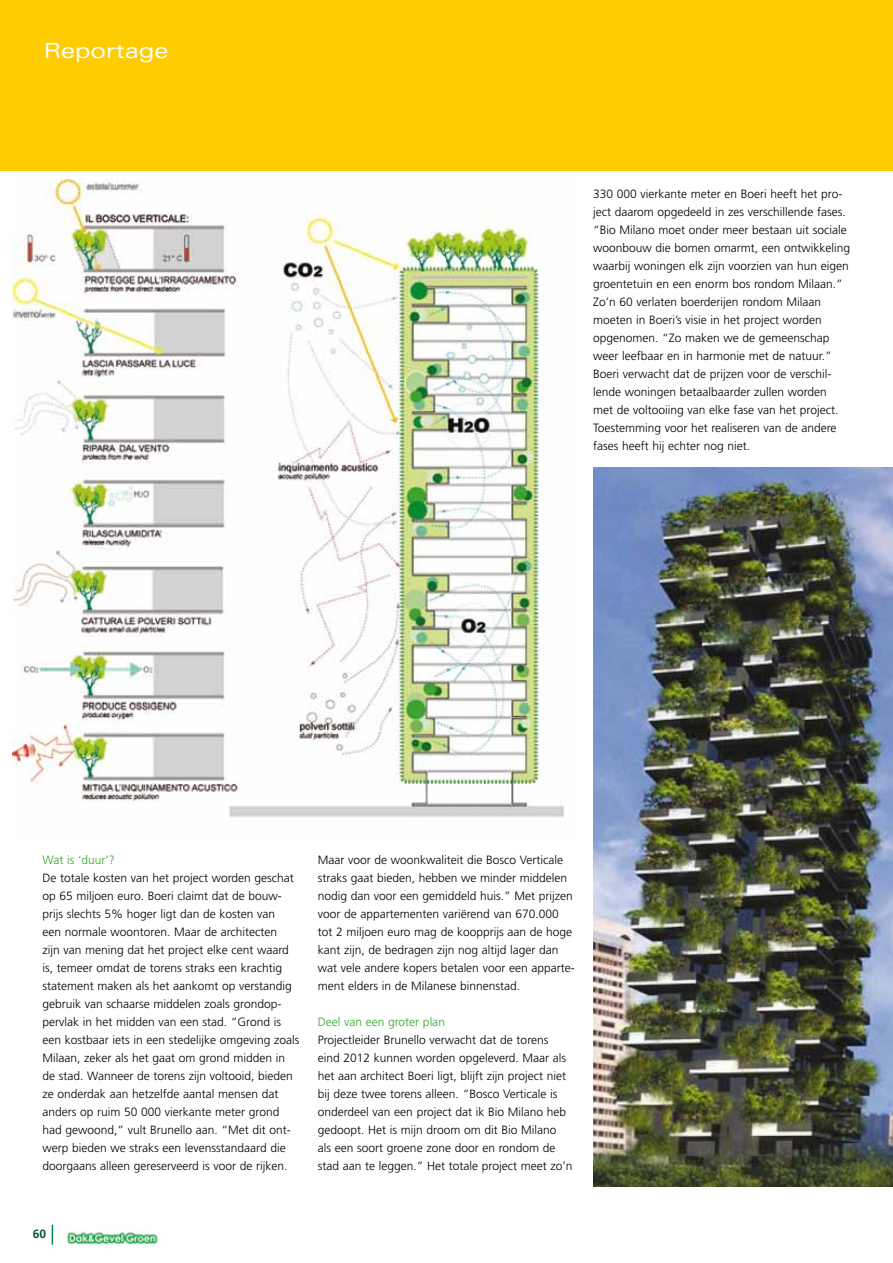
<style>
.page{position:relative;width:893px;height:1263px;background:#fff}
.page>*{position:absolute;margin:0;border:0;box-sizing:border-box;transform-origin:0 0}
.t1{font:expanded 21px "Univers";color:#fff}
.t2{font:300 12px/18px "Frutiger";color:#000}
.t3{font:300 12px "Frutiger";color:#35a32c}
.t4{font:700 12px "Frutiger";color:#00523c}
</style>
<div class="page">
<svg style="left:52px;top:1225px;width:1px;height:19px"></svg>
<img style="left:66px;top:1231px;width:92px;height:14px">
<div style="left:0;top:0;width:893px;height:170px;background:#fecc00"></div>
<img style="left:13px;top:180px;width:552px;height:638px">
<img style="left:593px;top:468px;width:300px;height:718px">
<h1 class="t1" style="left:44px;top:39px;width:126px">Reportage</h1>
<p class="t2" style="left:593px;top:185px;width:259px">330 000 vierkante meter en Boeri heeft het pro&shy;ject daarom opgedeeld in zes verschillende fases. “Bio Milano moet onder meer bestaan uit sociale woonbouw die bomen omarmt, een ontwikkeling waarbij woningen elk zijn voorzien van hun eigen groentetuin en een enorm bos rondom Milaan.” Zo’n 60 verlaten boerderijen rondom Milaan moeten in Boeri’s visie in het project worden opgenomen. “Zo maken we de gemeenschap weer leefbaar en in harmonie met de natuur.” Boeri verwacht dat de prijzen voor de verschil&shy;lende woningen betaalbaarder zullen worden<br>met de voltooiing van elke fase van het project.<br>Toestemming voor het realiseren van de andere fases heeft hij echter nog niet.</p>
<p class="t3" style="left:43px;top:853px;width:74px">Wat is ‘duur’?</p>
<p class="t2" style="left:43px;top:869px;width:259px">De totale kosten van het project worden geschat op 65 miljoen euro. Boeri claimt dat de bouw&shy;prijs slechts 5% hoger ligt dan de kosten van<br>een normale woontoren. Maar de architecten<br>zijn van mening dat het project elke cent waard is, temeer omdat de torens straks een krachtig statement maken als het aankomt op verstandig gebruik van schaarse middelen zoals grondop&shy;pervlak in het midden van een stad. “Grond is een kostbaar iets in een stedelijke omgeving zoals Milaan, zeker als het gaat om grond midden in de stad. Wanneer de torens zijn voltooid, bieden ze onderdak aan hetzelfde aantal mensen dat anders op ruim 50 000 vierkante meter grond had gewoond,” vult Brunello aan. “Met dit ont&shy;werp bieden we straks een levensstandaard die doorgaans alleen gereserveerd is voor de rijken.</p>
<p class="t2" style="left:318px;top:851px;width:258px">Maar voor de woonkwaliteit die Bosco Verticale straks gaat bieden, hebben we minder middelen nodig dan voor een gemiddeld huis.” Met prijzen voor de appartementen variërend van 670.000 tot 2 miljoen euro mag de koopprijs aan de hoge kant zijn, de bedragen zijn nog altijd lager dan wat vele andere kopers betalen voor een apparte&shy;ment elders in de Milanese binnenstad.</p>
<p class="t3" style="left:318px;top:1015px;width:129px">Deel van een groter plan</p>
<p class="t2" style="left:318px;top:1031px;width:256px">Projectleider Brunello verwacht dat de torens eind 2012 kunnen worden opgeleverd. Maar als het aan architect Boeri ligt, blijft zijn project niet bij deze twee torens alleen. “Bosco Verticale is onderdeel van een project dat ik Bio Milano heb gedoopt. Het is mijn droom om dit Bio Milano als een soort groene zone door en rondom de stad aan te leggen.” Het totale project meet zo’n</p>
<p class="t4" style="left:33px;top:1227px;width:15px">60</p>
</div>
